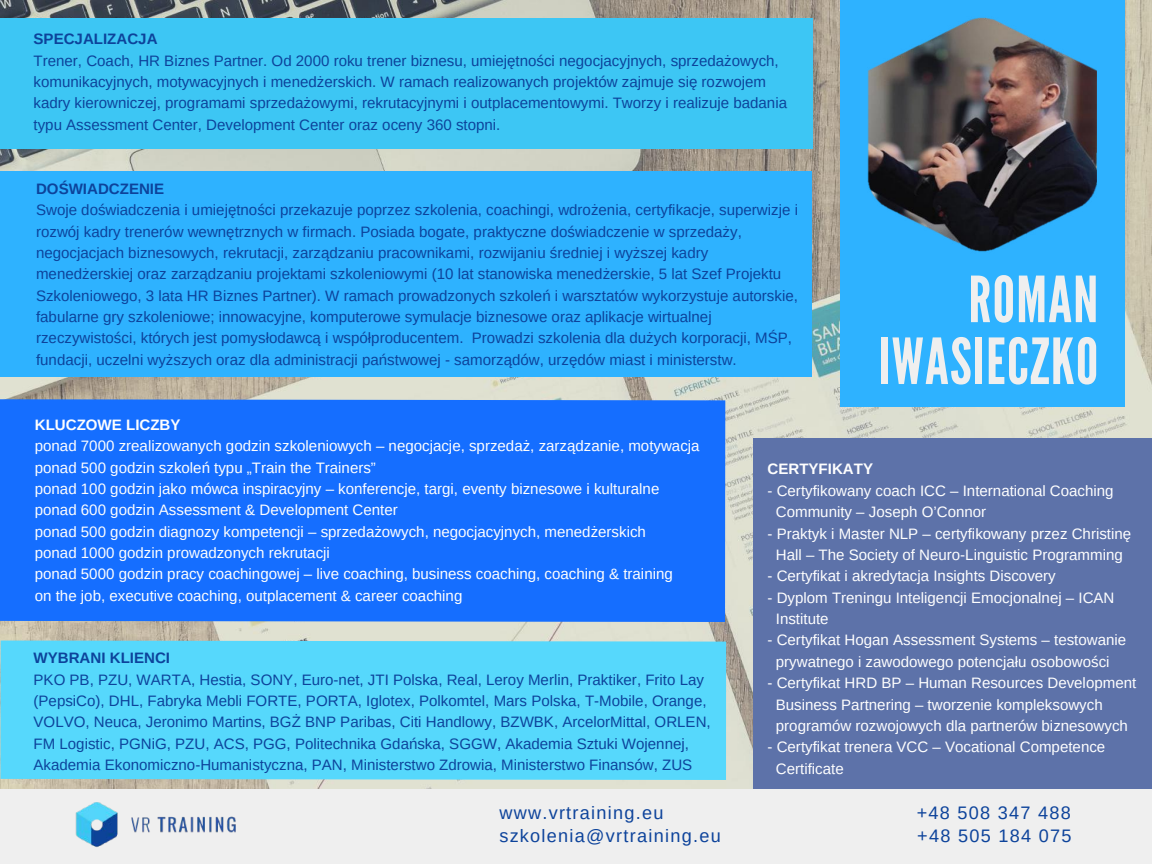
<style>
.page{position:relative;width:1152px;height:864px;background:#fff}
.page>*{position:absolute;margin:0;border:0;box-sizing:border-box;transform-origin:0 0}
.t1{font:63.45px/61.8px "League Gothic";letter-spacing:.02em;color:#efefef;text-align:right}
.t2{font:18.15px "Arimo";letter-spacing:.07em;color:#0d439b}
.t3{font:15.15px/21.3px "Arimo";color:#0d439b}
.t4{font:15.15px/21.3px "Arimo";color:#fefefe}
.t5{font:700 15.15px "Arimo";color:#0d439b}
.t6{font:700 15.15px "Arimo";color:#fefefe}
</style>
<div class="page">
<img style="left:0;top:0;width:1152px;height:789px">
<div style="left:0;top:19px;width:812px;height:129px;background:#3dc6f4"></div>
<div style="left:0;top:172px;width:811px;height:204px;background:#2eb2ff"></div>
<div style="left:0;top:399px;width:726px;height:223px;background:#156eff"></div>
<div style="left:0;top:641px;width:726px;height:139px;background:#56d8fc"></div>
<div style="left:753px;top:439px;width:399px;height:352px;background:#5d72a9"></div>
<div style="left:0;top:789px;width:1152px;height:75px;background:#efefef"></div>
<div style="left:841px;top:0;width:283px;height:406px;background:#2eb2ff"></div>
<img style="left:868px;top:17px;width:228px;height:235px">
<img style="left:60px;top:727px;width:194px;height:120px">
<p class="t5" style="left:34px;top:30px;width:126px">SPECJALIZACJA</p>
<p class="t3" style="left:34px;top:50px;width:755px">Trener, Coach, HR Biznes Partner. Od 2000 roku trener biznesu, umiejętności negocjacyjnych, sprzedażowych, komunikacyjnych, motywacyjnych i menedżerskich. W ramach realizowanych projektów zajmuje się rozwojem kadry kierowniczej, programami sprzedażowymi, rekrutacyjnymi i outplacementowymi. Tworzy i realizuje badania typu Assessment Center, Development Center oraz oceny 360 stopni.</p>
<p class="t5" style="left:36px;top:180px;width:130px">DOŚWIADCZENIE</p>
<p class="t3" style="left:36px;top:199px;width:764px">Swoje doświadczenia i umiejętności przekazuje poprzez szkolenia, coachingi, wdrożenia, certyfikacje, superwizje i rozwój kadry trenerów wewnętrznych w firmach. Posiada bogate, praktyczne doświadczenie w sprzedaży, negocjacjach biznesowych, rekrutacji, zarządzaniu pracownikami, rozwijaniu średniej i wyższej kadry menedżerskiej oraz zarządzaniu projektami szkoleniowymi (10 lat stanowiska menedżerskie, 5 lat Szef Projektu Szkoleniowego, 3 lata HR Biznes Partner). W ramach prowadzonych szkoleń i warsztatów wykorzystuje autorskie, fabularne gry szkoleniowe; innowacyjne, komputerowe symulacje biznesowe oraz aplikacje wirtualnej rzeczywistości, których jest pomysłodawcą i współproducentem. Prowadzi szkolenia dla dużych korporacji, MŚP, fundacji, uczelni wyższych oraz dla administracji państwowej - samorządów, urzędów miast i ministerstw.</p>
<h1 class="t1" style="left:879px;top:270px;width:221px">ROMAN<br>IWASIECZKO</h1>
<p class="t6" style="left:35px;top:416px;width:147px">KLUCZOWE LICZBY</p>
<p class="t4" style="left:35px;top:435px;width:666px">ponad 7000 zrealizowanych godzin szkoleniowych – negocjacje, sprzedaż, zarządzanie, motywacja ponad 500 godzin szkoleń typu „Train the Trainers”<br>ponad 100 godzin jako mówca inspiracyjny – konferencje, targi, eventy biznesowe i kulturalne ponad 600 godzin Assessment &amp; Development Center<br>ponad 500 godzin diagnozy kompetencji – sprzedażowych, negocjacyjnych, menedżerskich<br>ponad 1000 godzin prowadzonych rekrutacji<br>ponad 5000 godzin pracy coachingowej – live coaching, business coaching, coaching &amp; training<br>on the job, executive coaching, outplacement &amp; career coaching</p>
<p class="t5" style="left:34px;top:649px;width:138px">WYBRANI KLIENCI</p>
<p class="t3" style="left:34px;top:669px;width:679px">PKO PB, PZU, WARTA, Hestia, SONY, Euro-net, JTI Polska, Real, Leroy Merlin, Praktiker, Frito Lay (PepsiCo), DHL, Fabryka Mebli FORTE, PORTA, Iglotex, Polkomtel, Mars Polska, T-Mobile, Orange, VOLVO, Neuca, Jeronimo Martins, BGŻ BNP Paribas, Citi Handlowy, BZWBK, ArcelorMittal, ORLEN, FM Logistic, PGNiG, PZU, ACS, PGG, Politechnika Gdańska, SGGW, Akademia Sztuki Wojennej, Akademia Ekonomiczno-Humanistyczna, PAN, Ministerstwo Zdrowia, Ministerstwo Finansów, ZUS</p>
<p class="t6" style="left:768px;top:461px;width:107px">CERTYFIKATY</p>
<p class="t4" style="left:776px;top:480px;width:339px;text-indent:-8px">- Certyfikowany coach ICC – International Coaching<br>Community – Joseph O’Connor</p>
<p class="t4" style="left:768px;top:523px;width:365px;text-align:center">- Praktyk i Master NLP – certyfikowany przez Christinę<br>Hall – The Society of Neuro-Linguistic Programming</p>
<p class="t4" style="left:768px;top:565px;width:290px">- Certyfikat i akredytacja Insights Discovery</p>
<p class="t4" style="left:776px;top:587px;width:340px;text-indent:-8px">- Dyplom Treningu Inteligencji Emocjonalnej – ICAN<br>Institute</p>
<p class="t4" style="left:768px;top:629px;width:360px;text-align:center">- Certyfikat Hogan Assessment Systems – testowanie prywatnego i zawodowego potencjału osobowości</p>
<p class="t4" style="left:776px;top:672px;width:362px;text-indent:-8px">- Certyfikat HRD BP – Human Resources Development<br>Business Partnering – tworzenie kompleksowych programów rozwojowych dla partnerów biznesowych</p>
<p class="t4" style="left:776px;top:736px;width:331px;text-indent:-8px">- Certyfikat trenera VCC – Vocational Competence<br>Certificate</p>
<p class="t2" style="left:499px;top:802px;width:166px">www.vrtraining.eu</p>
<p class="t2" style="left:917px;top:802px;width:156px">+48 508 347 488</p>
<p class="t2" style="left:499px;top:826px;width:223px">szkolenia@vrtraining.eu</p>
<p class="t2" style="left:917px;top:826px;width:156px">+48 505 184 075</p>
</div>
